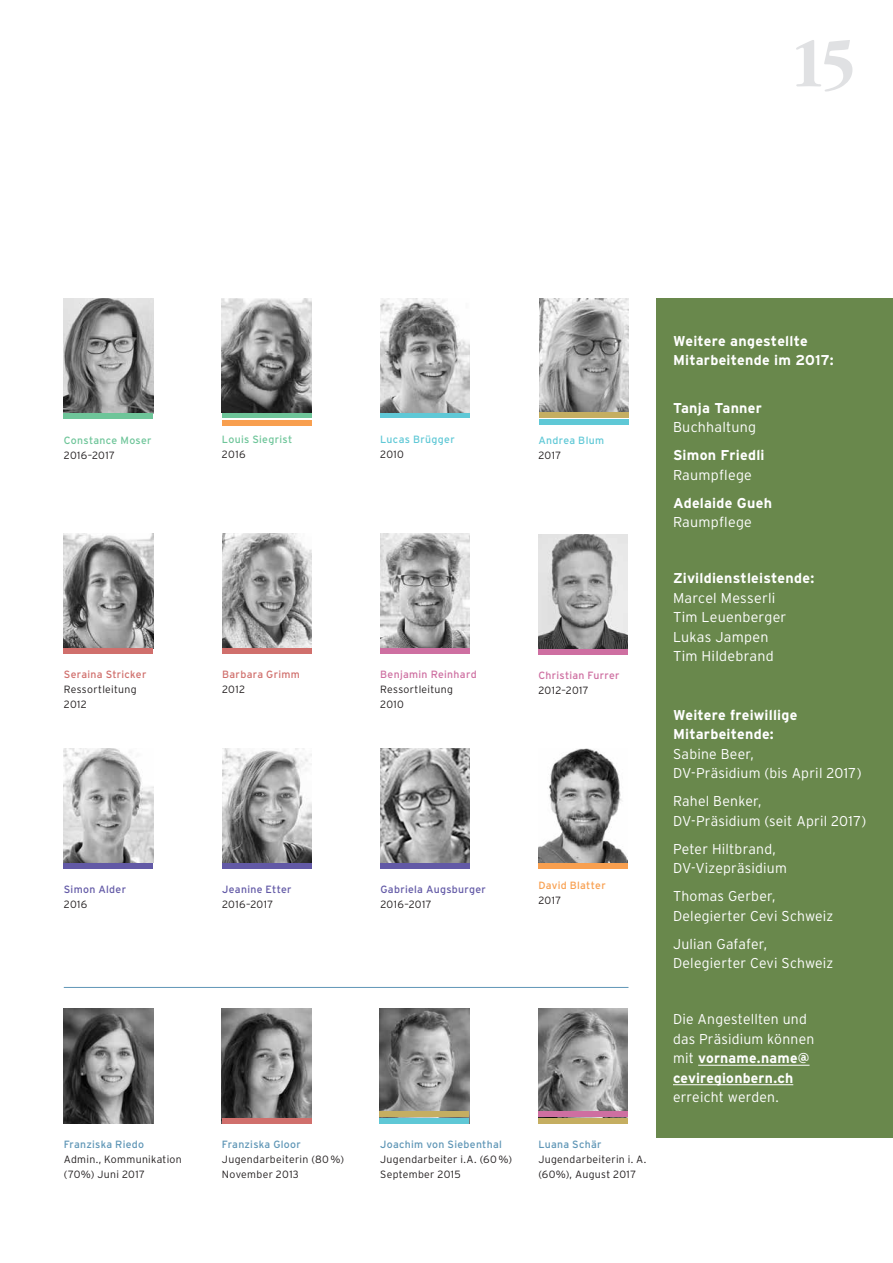
<style>
.page{position:relative;width:893px;height:1263px;background:#fff}
.page>*{position:absolute;margin:0;border:0;box-sizing:border-box;transform-origin:0 0}
.t1{font:700 condensed 72px "Garamond";color:#e0e1e3}
.t2{font:300 14.25px/19.5px "Interstate";letter-spacing:.015em;color:#fff}
.t3{font:700 14.25px/19.5px "Interstate";letter-spacing:.015em;color:#fff}
.t4{font:300 10.5px/15px "Interstate";letter-spacing:.03em;color:#231f20}
.t5{font:10.5px "Interstate";letter-spacing:.03em;color:#5f96b6}
.t6{font:10.5px "Interstate";letter-spacing:.03em;color:#6259a6}
.t7{font:10.5px "Interstate";letter-spacing:.03em;color:#ce6fa1}
.t8{font:10.5px "Interstate";letter-spacing:.03em;color:#6ec599}
.t9{font:10.5px "Interstate";letter-spacing:.03em;color:#d06f6c}
.t10{font:10.5px "Interstate";letter-spacing:.03em;color:#5fc8d6}
.t11{font:10.5px "Interstate";letter-spacing:.03em;color:#f89f4f}
.s1{font-weight:700}
</style>
<div class="page">
<img style="left:538px;top:748px;width:89px;height:115px">
<div style="left:538px;top:863px;width:89px;height:5px;background:#f89f4f"></div>
<div style="left:222px;top:413px;width:89px;height:5px;background:#6ec599"></div>
<img style="left:222px;top:299px;width:90px;height:114px">
<div style="left:380px;top:413px;width:89px;height:5px;background:#5fc8d6"></div>
<img style="left:380px;top:299px;width:89px;height:114px">
<img style="left:222px;top:533px;width:89px;height:115px">
<div style="left:222px;top:648px;width:89px;height:6px;background:#d06f6c"></div>
<img style="left:222px;top:1009px;width:89px;height:109px">
<img style="left:64px;top:534px;width:89px;height:114px">
<div style="left:64px;top:648px;width:89px;height:6px;background:#d06f6c"></div>
<div style="left:538px;top:649px;width:90px;height:5px;background:#ce6fa1"></div>
<img style="left:538px;top:534px;width:89px;height:115px">
<div style="left:222px;top:420px;width:89px;height:5px;background:#f89f4f"></div>
<img style="left:380px;top:533px;width:89px;height:115px">
<div style="left:380px;top:648px;width:89px;height:6px;background:#ce6fa1"></div>
<img style="left:64px;top:299px;width:89px;height:115px">
<div style="left:64px;top:414px;width:89px;height:5px;background:#6ec599"></div>
<img style="left:380px;top:1009px;width:89px;height:109px">
<hr style="left:64px;top:987px;width:564px;height:1px;background:#5f96b6">
<img style="left:64px;top:748px;width:89px;height:115px">
<div style="left:64px;top:863px;width:89px;height:5px;background:#6259a6"></div>
<img style="left:380px;top:748px;width:90px;height:115px">
<div style="left:380px;top:863px;width:90px;height:5px;background:#6259a6"></div>
<div style="left:539px;top:419px;width:89px;height:5px;background:#5fc8d6"></div>
<img style="left:539px;top:299px;width:89px;height:113px">
<img style="left:538px;top:1009px;width:90px;height:109px">
<img style="left:64px;top:1009px;width:90px;height:115px">
<div style="left:539px;top:412px;width:89px;height:6px;background:#c5ae61"></div>
<div style="left:657px;top:299px;width:236px;height:839px;background:#69884c"></div>
<hr style="left:698px;top:1065px;width:111px;height:1px;background:#fff">
<hr style="left:673px;top:1084px;width:120px;height:1px;background:#fff">
<img style="left:222px;top:748px;width:89px;height:115px">
<div style="left:222px;top:863px;width:89px;height:5px;background:#6259a6"></div>
<div style="left:222px;top:1118px;width:89px;height:6px;background:#d06f6c"></div>
<div style="left:380px;top:1118px;width:89px;height:6px;background:#5fc8d6"></div>
<div style="left:538px;top:1118px;width:90px;height:6px;background:#c5ae61"></div>
<div style="left:380px;top:1111px;width:89px;height:6px;background:#c5ae61"></div>
<div style="left:538px;top:1111px;width:90px;height:6px;background:#ce6fa1"></div>
<h1 class="t1" style="left:790px;top:23px;width:67px">15</h1>
<p class="t8" style="left:64px;top:434px;width:89px">Constance Moser</p>
<p class="t4" style="left:64px;top:447px;width:53px">2016–2017</p>
<p class="t8" style="left:222px;top:433px;width:72px">Louis Siegrist</p>
<p class="t4" style="left:222px;top:446px;width:25px">2016</p>
<p class="t10" style="left:380px;top:433px;width:76px">Lucas Brügger</p>
<p class="t4" style="left:380px;top:446px;width:25px">2010</p>
<p class="t10" style="left:538px;top:434px;width:67px">Andrea Blum</p>
<p class="t4" style="left:538px;top:447px;width:24px">2017</p>
<p class="t3" style="left:673px;top:331px;width:162px">Weitere angestellte<br>Mitarbeitende im 2017:</p>
<p class="t3" style="left:673px;top:398px;width:90px">Tanja Tanner</p>
<p class="t2" style="left:673px;top:417px;width:85px">Buchhaltung</p>
<p class="t3" style="left:673px;top:445px;width:93px">Simon Friedli</p>
<p class="t2" style="left:673px;top:465px;width:80px">Raumpflege</p>
<p class="t3" style="left:673px;top:493px;width:101px">Adelaide Gueh</p>
<p class="t2" style="left:673px;top:512px;width:80px">Raumpflege</p>
<p class="t3" style="left:673px;top:568px;width:143px">Zivildienstleistende:</p>
<p class="t2" style="left:673px;top:588px;width:115px">Marcel Messerli<br>Tim Leuenberger<br>Lukas Jampen<br>Tim Hildebrand</p>
<p class="t9" style="left:64px;top:669px;width:84px">Seraina Stricker</p>
<p class="t4" style="left:64px;top:682px;width:74px">Ressortleitung<br>2012</p>
<p class="t6" style="left:64px;top:883px;width:64px">Simon Alder</p>
<p class="t4" style="left:64px;top:896px;width:25px">2016</p>
<p class="t9" style="left:222px;top:669px;width:79px">Barbara Grimm</p>
<p class="t4" style="left:222px;top:682px;width:24px">2012</p>
<p class="t6" style="left:222px;top:883px;width:71px">Jeanine Etter</p>
<p class="t4" style="left:222px;top:896px;width:53px">2016–2017</p>
<p class="t7" style="left:380px;top:669px;width:98px">Benjamin Reinhard</p>
<p class="t4" style="left:380px;top:682px;width:74px">Ressortleitung<br>2010</p>
<p class="t7" style="left:538px;top:669px;width:83px">Christian Furrer</p>
<p class="t4" style="left:538px;top:683px;width:52px">2012–2017</p>
<p class="t6" style="left:380px;top:883px;width:107px">Gabriela Augsburger</p>
<p class="t4" style="left:380px;top:896px;width:53px">2016–2017</p>
<p class="t11" style="left:538px;top:879px;width:69px">David Blatter</p>
<p class="t4" style="left:538px;top:892px;width:24px">2017</p>
<p class="t3" style="left:673px;top:705px;width:126px">Weitere freiwillige<br>Mitarbeitende:</p>
<p class="t2" style="left:673px;top:744px;width:190px">Sabine Beer,<br>DV-Präsidium (bis April 2017)</p>
<p class="t2" style="left:673px;top:791px;width:195px">Rahel Benker,<br>DV-Präsidium (seit April 2017)</p>
<p class="t2" style="left:673px;top:839px;width:115px">Peter Hiltbrand,<br>DV-Vizepräsidium</p>
<p class="t2" style="left:673px;top:886px;width:162px">Thomas Gerber,<br>Delegierter Cevi Schweiz</p>
<p class="t2" style="left:673px;top:934px;width:162px">Julian Gafafer,<br>Delegierter Cevi Schweiz</p>
<p class="t2" style="left:673px;top:1009px;width:143px">Die Angestellten und das Präsidium können mit <span class="s1">vorname.name@ ceviregionbern.ch</span></p>
<p class="t2" style="left:673px;top:1087px;width:107px">erreicht werden.</p>
<p class="t5" style="left:64px;top:1138px;width:82px">Franziska Riedo</p>
<p class="t4" style="left:64px;top:1152px;width:120px">Admin., Kommunikation (70%) Juni 2017</p>
<p class="t5" style="left:222px;top:1138px;width:81px">Franziska Gloor</p>
<p class="t4" style="left:222px;top:1152px;width:124px">Jugendarbeiterin (80%)<br>November 2013</p>
<p class="t5" style="left:380px;top:1138px;width:123px">Joachim von Siebenthal</p>
<p class="t4" style="left:380px;top:1152px;width:133px">Jugendarbeiter i.A. (60%)<br>September 2015</p>
<p class="t5" style="left:538px;top:1138px;width:65px">Luana Schär</p>
<p class="t4" style="left:538px;top:1152px;width:110px">Jugendarbeiterin i. A. (60%), August 2017</p>
</div>
